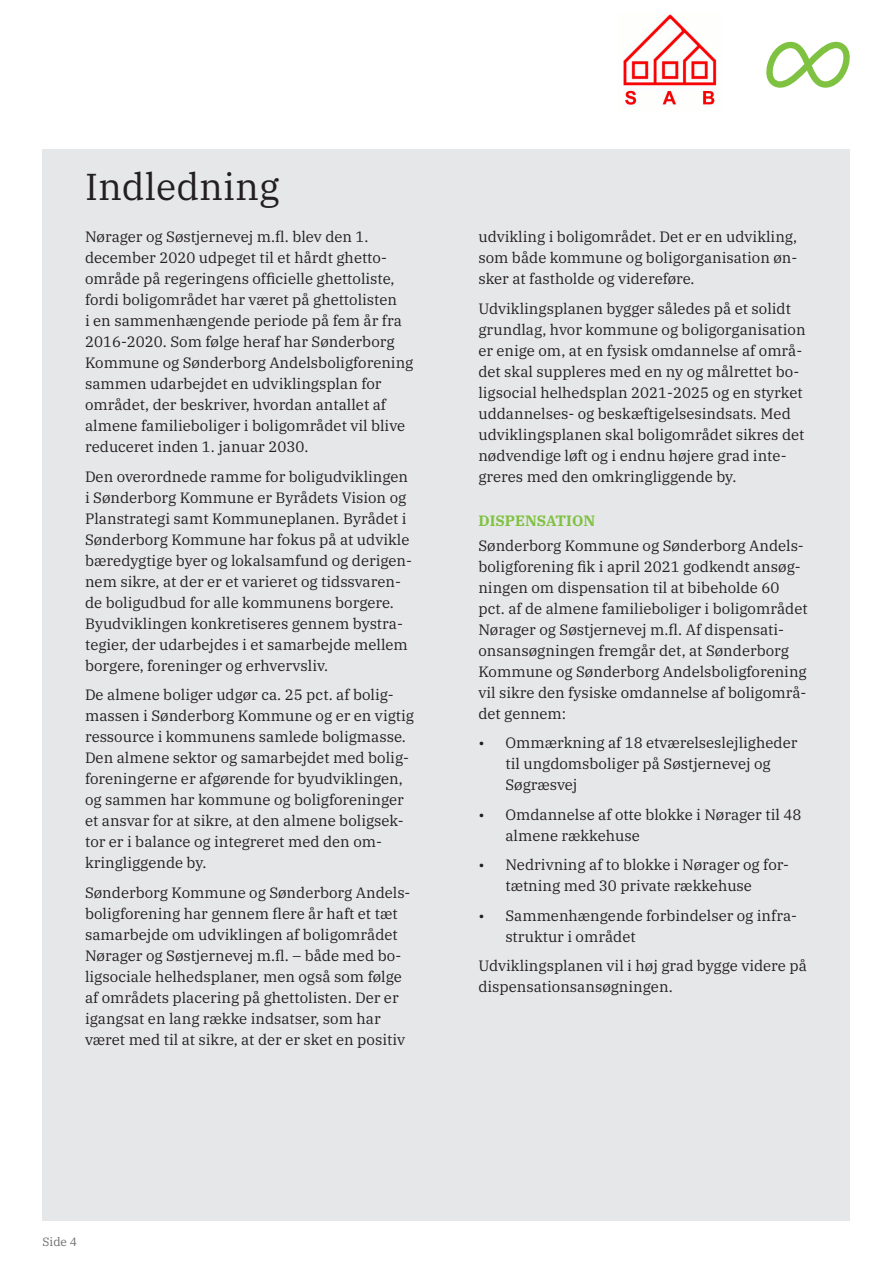
<style>
.page{position:relative;width:893px;height:1263px;background:#fff}
.page>*{position:absolute;margin:0;border:0;box-sizing:border-box;transform-origin:0 0}
.Rubrik{font:37.5px "IBM Plex Serif";color:#231f20}
.Brød{font:15px/21px "IBM Plex Serif";color:#231f20}
.Grøn_overskrift{font:700 15px "IBM Plex Serif";color:#7fc241}
.t1{font:12px "IBM Plex Serif";color:#6c6d70}
</style>
<div class="page">
<div style="left:43px;top:149px;width:807px;height:1071px;background:#e6e7e9"></div>
<img style="left:623px;top:14px;width:94px;height:93px">
<svg style="left:766px;top:42px;width:84px;height:46px"></svg>
<h2 class="Rubrik" style="left:85px;top:158px;width:196px">Indledning</h2>
<p class="Brød" style="left:85px;top:225px;width:330px">Nørager og Søstjernevej m.fl. blev den 1. december 2020 udpeget til et hårdt ghetto&shy;område på regeringens officielle ghettoliste, fordi boligområdet har været på ghettolisten<br>i en sammenhængende periode på fem år fra 2016-2020. Som følge heraf har Sønderborg Kommune og Sønderborg Andelsboligforening sammen udarbejdet en udviklingsplan for området, der beskriver, hvordan antallet af almene familieboliger i boligområdet vil blive reduceret inden 1. januar 2030.</p>
<p class="Brød" style="left:85px;top:465px;width:328px">Den overordnede ramme for boligudviklingen i Sønderborg Kommune er Byrådets Vision og Planstrategi samt Kommuneplanen. Byrådet i Sønderborg Kommune har fokus på at udvikle bæredygtige byer og lokalsamfund og derigen&shy;nem sikre, at der er et varieret og tidssvaren&shy;de boligudbud for alle kommunens borgere.<br>Byudviklingen konkretiseres gennem bystra&shy;tegier, der udarbejdes i et samarbejde mellem borgere, foreninger og erhvervsliv.</p>
<p class="Brød" style="left:85px;top:683px;width:330px">De almene boliger udgør ca. 25 pct. af bolig&shy;massen i Sønderborg Kommune og er en vigtig ressource i kommunens samlede boligmasse.<br>Den almene sektor og samarbejdet med bolig&shy;foreningerne er afgørende for byudviklingen, og sammen har kommune og boligforeninger et ansvar for at sikre, at den almene boligsek&shy;tor er i balance og integreret med den om&shy;kringliggende by.</p>
<p class="Brød" style="left:85px;top:881px;width:327px">Sønderborg Kommune og Sønderborg Andels&shy;boligforening har gennem flere år haft et tæt samarbejde om udviklingen af boligområdet Nørager og Søstjernevej m.fl. – både med bo&shy;ligsociale helhedsplaner, men også som følge af områdets placering på ghettolisten. Der er igangsat en lang række indsatser, som har været med til at sikre, at der er sket en positiv</p>
<p class="Brød" style="left:478px;top:225px;width:321px;text-align:justify">udvikling i boligområdet. Det er en udvikling, som både kommune og boligorganisation øn&shy;sker at fastholde og videreføre.</p>
<p class="Brød" style="left:478px;top:297px;width:329px">Udviklingsplanen bygger således på et solidt grundlag, hvor kommune og boligorganisation er enige om, at en fysisk omdannelse af områ&shy;det skal suppleres med en ny og målrettet bo&shy;ligsocial helhedsplan 2021-2025 og en styrket uddannelses- og beskæftigelsesindsats. Med udviklingsplanen skal boligområdet sikres det nødvendige løft og i endnu højere grad inte&shy;greres med den omkringliggende by.</p>
<p class="Grøn_overskrift" style="left:478px;top:508px;width:118px">DISPENSATION</p>
<p class="Brød" style="left:478px;top:534px;width:331px">Sønderborg Kommune og Sønderborg Andels&shy;boligforening fik i april 2021 godkendt ansøg&shy;ningen om dispensation til at bibeholde 60 pct. af de almene familieboliger i boligområdet Nørager og Søstjernevej m.fl. Af dispensati&shy;onsansøgningen fremgår det, at Sønderborg Kommune og Sønderborg Andelsboligforening vil sikre den fysiske omdannelse af boligområ&shy;det gennem:</p>
<p class="Brød" style="left:505px;top:731px;width:294px;text-indent:-27px">• Ommærkning af 18 etværelseslejligheder til ungdomsboliger på Søstjernevej og<br>Søgræsvej</p>
<p class="Brød" style="left:505px;top:803px;width:298px;text-indent:-27px">• Omdannelse af otte blokke i Nørager til 48 almene rækkehuse</p>
<p class="Brød" style="left:505px;top:853px;width:285px;text-indent:-27px">• Nedrivning af to blokke i Nørager og for&shy;tætning med 30 private rækkehuse</p>
<p class="Brød" style="left:505px;top:904px;width:293px;text-indent:-27px">• Sammenhængende forbindelser og infra&shy;struktur i området</p>
<p class="Brød" style="left:478px;top:954px;width:330px">Udviklingsplanen vil i høj grad bygge videre på dispensationsansøgningen.</p>
<p class="t1" style="left:43px;top:1232px;width:36px">Side 4</p>
</div>
